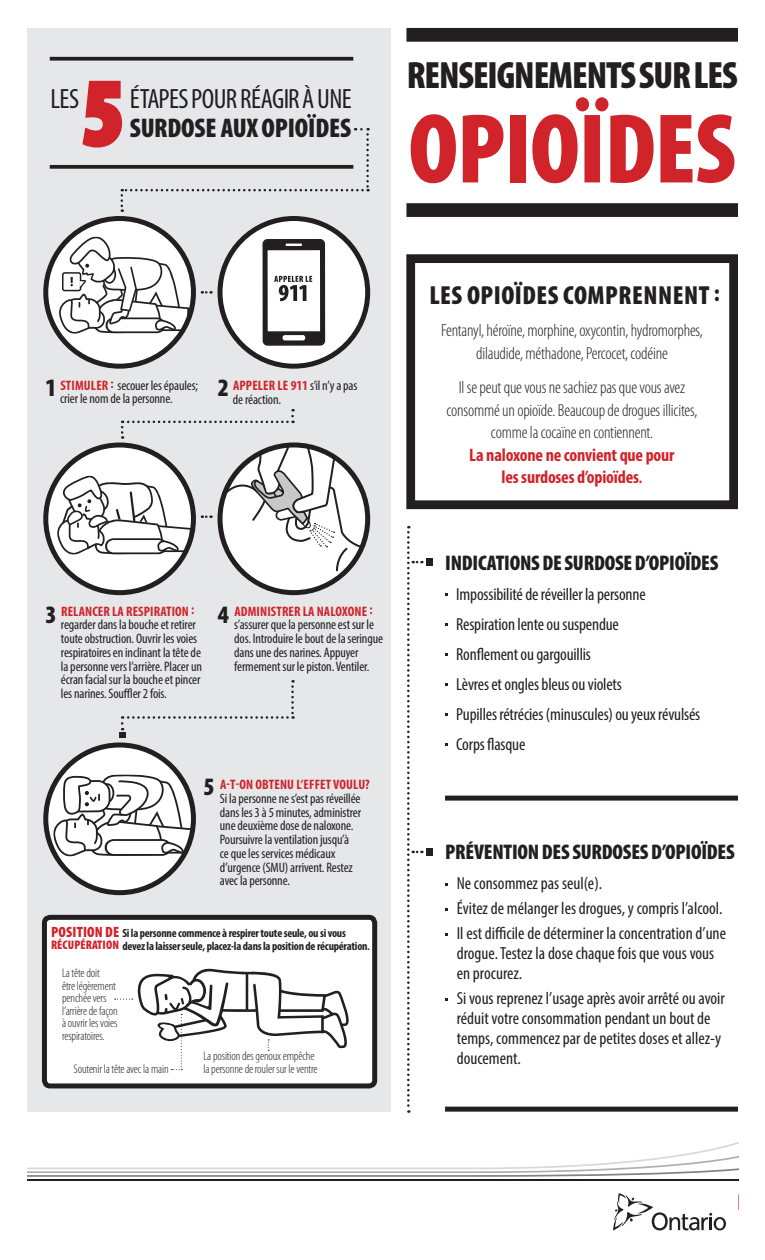
<style>
.page{position:relative;width:765px;height:1260px;background:#fff}
.page>*{position:absolute;margin:0;border:0;box-sizing:border-box;transform-origin:0 0}
.t1{font:900 condensed 100px "Myriad Pro";letter-spacing:-.01em;color:#d1232a}
.t2{font:900 condensed 93.62px "Myriad Pro";color:#d1232a}
.t3{font:900 condensed 38.25px "Myriad Pro";letter-spacing:-.03em;color:#231f20}
.t4{font:condensed 28px "Myriad Pro";letter-spacing:-.02em;color:#231f20}
.t5{font:900 condensed 27.12px "Myriad Pro";letter-spacing:-.005em;color:#231f20}
.t6{font:900 condensed 26.25px "Myriad Pro";letter-spacing:.02em;color:#231f20}
.t7{font:900 condensed 25.12px "Myriad Pro";color:#231f20}
.t8{font:900 condensed 21.25px "Myriad Pro";letter-spacing:-.01em;color:#231f20}
.t9{font:700 condensed 18.12px/22.5px "Myriad Pro";letter-spacing:-.01em;color:#d1232a;text-align:center}
.t10{font:condensed 17.5px/30px "Myriad Pro";letter-spacing:-.005em;color:#231f20}
.t11{font:300 condensed 17.5px/22.5px "Myriad Pro";letter-spacing:-.01em;color:#231f20;text-align:center}
.t12{font:900 condensed 15px "Myriad Pro";letter-spacing:.01em;color:#d1232a}
.t13{font:condensed 13.75px/13.8px "Myriad Pro";letter-spacing:-.01em;color:#231f20}
.t14{font:700 condensed 13.75px "Myriad Pro";letter-spacing:.01em;color:#d1232a}
.t15{font:300 condensed 12.5px/12.5px "Myriad Pro";letter-spacing:-.01em;color:#231f20}
.t16{font:700 condensed 11.88px "Myriad Pro";letter-spacing:-.02em;color:#231f20}
.s1{font-weight:700;color:#d1232a}
.s2{font-weight:900;font-size:12.5px;color:#d1232a}
.s3{font-size:10px}
.s4{font-size:23.75px}
.s5{font-size:15px}
</style>
<div class="page">
<div style="left:27px;top:28px;width:364px;height:1084px;background:#e6e7e9"></div>
<div style="left:44px;top:917px;width:331px;height:169px;background:#fff;border-radius:6px"></div>
<div style="left:42px;top:915px;width:335px;height:173px;border:5px solid #231f20;border-radius:6px"></div>
<div style="left:406px;top:254px;width:332px;height:255px;border:9px solid #231f20"></div>
<hr style="left:27px;top:1179px;width:711px;height:2px;background:#231f20">
<svg style="left:27px;top:1142px;width:711px;height:35px"></svg>
<svg style="left:613px;top:1193px;width:113px;height:37px"></svg>
<div style="left:406px;top:203px;width:332px;height:14px;background:#231f20"></div>
<div style="left:406px;top:28px;width:332px;height:14px;background:#231f20"></div>
<div style="left:445px;top:796px;width:293px;height:5px;background:#231f20"></div>
<div style="left:445px;top:1107px;width:293px;height:5px;background:#231f20"></div>
<svg style="left:50px;top:165px;width:30px;height:4px"></svg>
<svg style="left:50px;top:57px;width:303px;height:4px"></svg>
<svg style="left:80px;top:80px;width:289px;height:132px"></svg>
<svg style="left:121px;top:409px;width:173px;height:30px"></svg>
<svg style="left:202px;top:515px;width:10px;height:3px"></svg>
<div style="left:426px;top:558px;width:7px;height:8px;background:#231f20"></div>
<div style="left:426px;top:848px;width:7px;height:8px;background:#231f20"></div>
<svg style="left:407px;top:526px;width:15px;height:587px"></svg>
<svg style="left:202px;top:291px;width:10px;height:3px"></svg>
<svg style="left:115px;top:969px;width:234px;height:101px"></svg>
<svg style="left:119px;top:680px;width:175px;height:58px"></svg>
<div style="left:46px;top:219px;width:147px;height:147px;background:#fff;border-radius:50%"></div>
<svg style="left:59px;top:237px;width:130px;height:97px"></svg>
<div style="left:43px;top:216px;width:153px;height:153px;border:5px solid #231f20;border-radius:50%"></div>
<div style="left:220px;top:219px;width:148px;height:147px;background:#fff;border-radius:50%"></div>
<svg style="left:263px;top:239px;width:62px;height:107px"></svg>
<div style="left:218px;top:216px;width:152px;height:153px;border:5px solid #231f20;border-radius:50%"></div>
<div style="left:46px;top:445px;width:147px;height:148px;background:#fff;border-radius:50%"></div>
<svg style="left:57px;top:476px;width:135px;height:79px"></svg>
<div style="left:43px;top:443px;width:153px;height:152px;border:5px solid #231f20;border-radius:50%"></div>
<div style="left:46px;top:745px;width:147px;height:148px;background:#fff;border-radius:50%"></div>
<svg style="left:53px;top:774px;width:139px;height:82px"></svg>
<div style="left:43px;top:743px;width:153px;height:152px;border:5px solid #231f20;border-radius:50%"></div>
<svg style="left:220px;top:445px;width:148px;height:148px"></svg>
<svg style="left:220px;top:445px;width:148px;height:127px;background:#d6d5d6"></svg>
<h3 class="t4" style="left:51px;top:82px;width:30px">LES</h3>
<h2 class="t2" style="left:83px;top:53px;width:43px">5</h2>
<h3 class="t4" style="left:130px;top:82px;width:223px">ÉTAPES POUR RÉAGIR À UNE</h3>
<h3 class="t5" style="left:130px;top:110px;width:223px">SURDOSE AUX OPIOÏDES</h3>
<h3 class="t3" style="left:407px;top:51px;width:333px">RENSEIGNEMENTS SUR LES</h3>
<h1 class="t1" style="left:408px;top:85px;width:329px">OPIOÏDES</h1>
<h3 class="t7" style="left:218px;top:372px;width:13px">2</h3>
<h3 class="t7" style="left:45px;top:372px;width:13px">1</h3>
<p class="t13" style="left:233px;top:379px;width:126px"><span class="s1">APPELER LE 911</span> s’il n’y a pas de réaction.</p>
<p class="t13" style="left:60px;top:378px;width:139px"><span class="s1">STIMULER :</span> secouer les épaules; crier le nom de la personne.</p>
<p class="t14" style="left:61px;top:602px;width:135px">RELANCER LA RESPIRATION :</p>
<p class="t13" style="left:61px;top:618px;width:143px">regarder dans la bouche et retirer toute obstruction. Ouvrir les voies respiratoires en inclinant la tête de la personne vers l’arrière. Placer un écran facial sur la bouche et pincer les narines. Souffler 2 fois.</p>
<h3 class="t7" style="left:45px;top:598px;width:13px">3</h3>
<p class="t14" style="left:234px;top:602px;width:140px">ADMINISTRER LA NALOXONE :</p>
<p class="t13" style="left:234px;top:618px;width:150px">s’assurer que la personne est sur le dos. Introduire le bout de la seringue dans une des narines. Appuyer fermement sur le piston. Ventiler.</p>
<h3 class="t7" style="left:218px;top:598px;width:13px">4</h3>
<h3 class="t7" style="left:204px;top:771px;width:13px">5</h3>
<p class="t14" style="left:220px;top:776px;width:151px">A-T-ON OBTENU L’EFFET VOULU?</p>
<p class="t13" style="left:220px;top:791px;width:143px">Si la personne ne s’est pas réveillée dans les 3 à 5 minutes, administrer une deuxième dose de naloxone.<br>Poursuivre la ventilation jusqu’à ce que les services médicaux d’urgence (SMU) arrivent. Restez avec la personne.</p>
<p class="t12" style="left:51px;top:922px;width:69px">POSITION DE</p>
<p class="t16" style="left:51px;top:938px;width:320px"><span class="s2">RÉCUPÉRATION</span> devez la laisser seule, placez-la dans la position de récupération<span class="s3">.</span></p>
<p class="t16" style="left:122px;top:926px;width:225px">Si la personne commence à respirer toute seule, ou si vous</p>
<p class="t15" style="left:62px;top:967px;width:57px">La tête doit<br>être légèrement penchée vers l’arrière de façon à ouvrir les voies respiratoires.</p>
<p class="t15" style="left:74px;top:1062px;width:97px">Soutenir la tête avec la main</p>
<p class="t15" style="left:203px;top:1050px;width:116px">La position des genoux empêche la personne de rouler sur le ventre</p>
<h3 class="t6" style="left:429px;top:278px;width:292px">LES OPIOÏDES COMPRENNENT <span class="s4">:</span></h3>
<p class="t11" style="left:441px;top:319px;width:263px">Fentanyl, héroïne, morphine, oxycontin, hydromorphes, dilaudide, méthadone, Percocet, codéine</p>
<p class="t11" style="left:447px;top:376px;width:252px">Il se peut que vous ne sachiez pas que vous avez consommé un opioïde. Beaucoup de drogues illicites, comme la cocaïne en contiennent.</p>
<h3 class="t9" style="left:469px;top:443px;width:207px">La naloxone ne convient que pour les surdoses d’opioïdes<span class="s5">.</span></h3>
<h3 class="t8" style="left:445px;top:549px;width:275px">INDICATIONS DE SURDOSE D’OPIOÏDES</h3>
<p class="t10" style="left:456px;top:579px;width:246px">Impossibilité de réveiller la personne<br>Respiration lente ou suspendue<br>Ronflement ou gargouillis<br>Lèvres et ongles bleus ou violets<br>Pupilles rétrécies (minuscules) ou yeux révulsés<br>Corps flasque</p>
<h3 class="t8" style="left:445px;top:839px;width:291px">PRÉVENTION DES SURDOSES D’OPIOÏDES</h3>
<p class="t10" style="left:457px;top:871px;width:271px;line-height:25px">Ne consommez pas seul(e).<br>Évitez de mélanger les drogues, y compris l’alcool.<br>Il est difficile de déterminer la concentration d’une</p>
<p class="t10" style="left:457px;top:943px;width:259px;line-height:20px">drogue. Testez la dose chaque fois que vous vous en procurez.</p>
<p class="t10" style="left:457px;top:988px;width:269px;line-height:20px">Si vous reprenez l’usage après avoir arrêté ou avoir réduit votre consommation pendant un bout de temps, commencez par de petites doses et allez-y doucement.</p>
</div>
